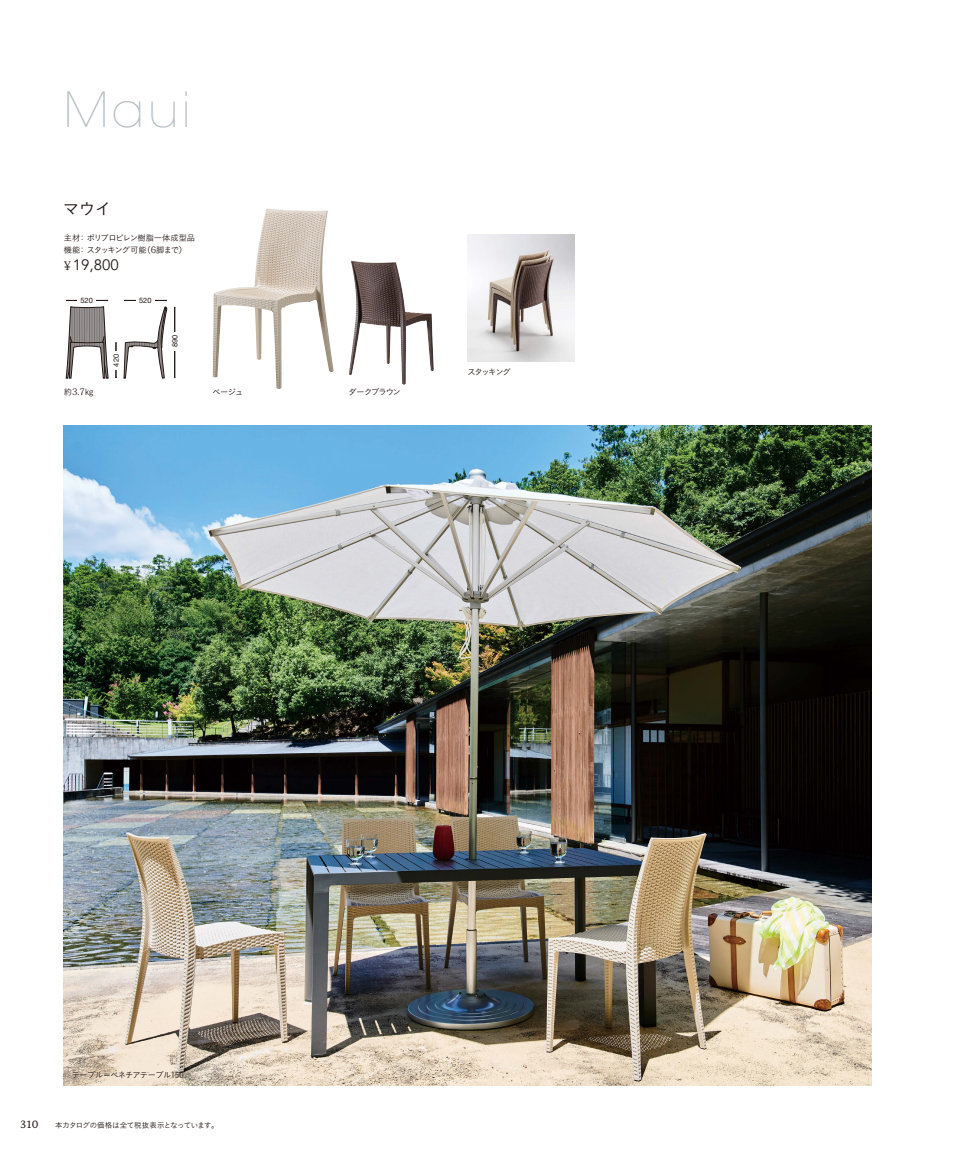
<style>
.page{position:relative;width:957px;height:1149px;background:#fff}
.page>*{position:absolute;margin:0;border:0;box-sizing:border-box;transform-origin:0 0}
.t1{font:200 48px "Avant Garde";color:#b7bfc3}
.t2{font:16.5px "Koburina Go Std W3";color:#221815}
.t3{font:15px "Avenir";color:#221815}
.t4{font:10.5px "Stone Informal";color:#221815}
.t5{font:8.25px/11.2px "Koburina Go Std W3";letter-spacing:-.08em;color:#221815}
.t6{font:8.25px "Koburina Go Std W3";letter-spacing:-.115em;color:#221815}
.t7{font:7.5px "Koburina Go Std W3";letter-spacing:-.045em;color:#221815}
.t8{font:7.35px "Helvetica Neue";color:#221815}
.s1{font-family:"Koz Min Pr 6 N";font-size:9px}
.s2{font-family:"Koz Min Pr 6 N";font-size:12px}
</style>
<div class="page">
<img style="left:64px;top:425px;width:808px;height:659px">
<img style="left:213px;top:208px;width:54px;height:169px">
<img style="left:351px;top:260px;width:4px;height:24px">
<img style="left:468px;top:234px;width:106px;height:127px">
<hr style="left:174px;top:307px;width:1px;height:70px;background:#221815">
<div style="left:170px;top:332px;width:9px;height:18px;background:#fff"></div>
<hr style="left:116px;top:343px;width:1px;height:34px;background:#221815">
<div style="left:112px;top:351px;width:8px;height:18px;background:#fff"></div>
<svg style="left:66px;top:299px;width:43px;height:79px"></svg>
<svg style="left:124px;top:299px;width:43px;height:79px"></svg>
<h1 class="t1" style="left:64px;top:81px;width:128px">Maui</h1>
<h2 class="t2" style="left:63px;top:196px;width:50px">マウイ</h2>
<p class="t5" style="left:64px;top:232px;width:133px">主材： ポリプロピレン樹脂一体成型品機能： スタッキング可能（<span class="s1">6</span>脚まで）</p>
<h3 class="t3" style="left:64px;top:255px;width:56px"><span class="s2">¥</span>19,800</h3>
<p class="t8" style="left:80px;top:295px;width:14px">520</p>
<p class="t8" style="left:139px;top:295px;width:14px">520</p>
<p class="t5" style="left:64px;top:385px;width:31px">約<span class="s1">3</span>.<span class="s1">7</span>kg</p>
<p class="t8" style="left:111px;top:366px;width:14px;rotate:-90deg">420</p>
<p class="t8" style="left:170px;top:347px;width:14px;rotate:-90deg">890</p>
<p class="t5" style="left:212px;top:385px;width:33px">ベージュ</p>
<p class="t6" style="left:348px;top:385px;width:54px">ダークブラウン</p>
<p class="t5" style="left:467px;top:366px;width:45px">スタッキング</p>
<p class="t5" style="left:72px;top:1068px;width:113px">テーブル＝ベネチアテーブル150</p>
<p class="t4" style="left:20px;top:1117px;width:20px">310</p>
<p class="t7" style="left:55px;top:1119px;width:165px">本カタログの価格は全て税抜表示となっています。</p>
</div>
